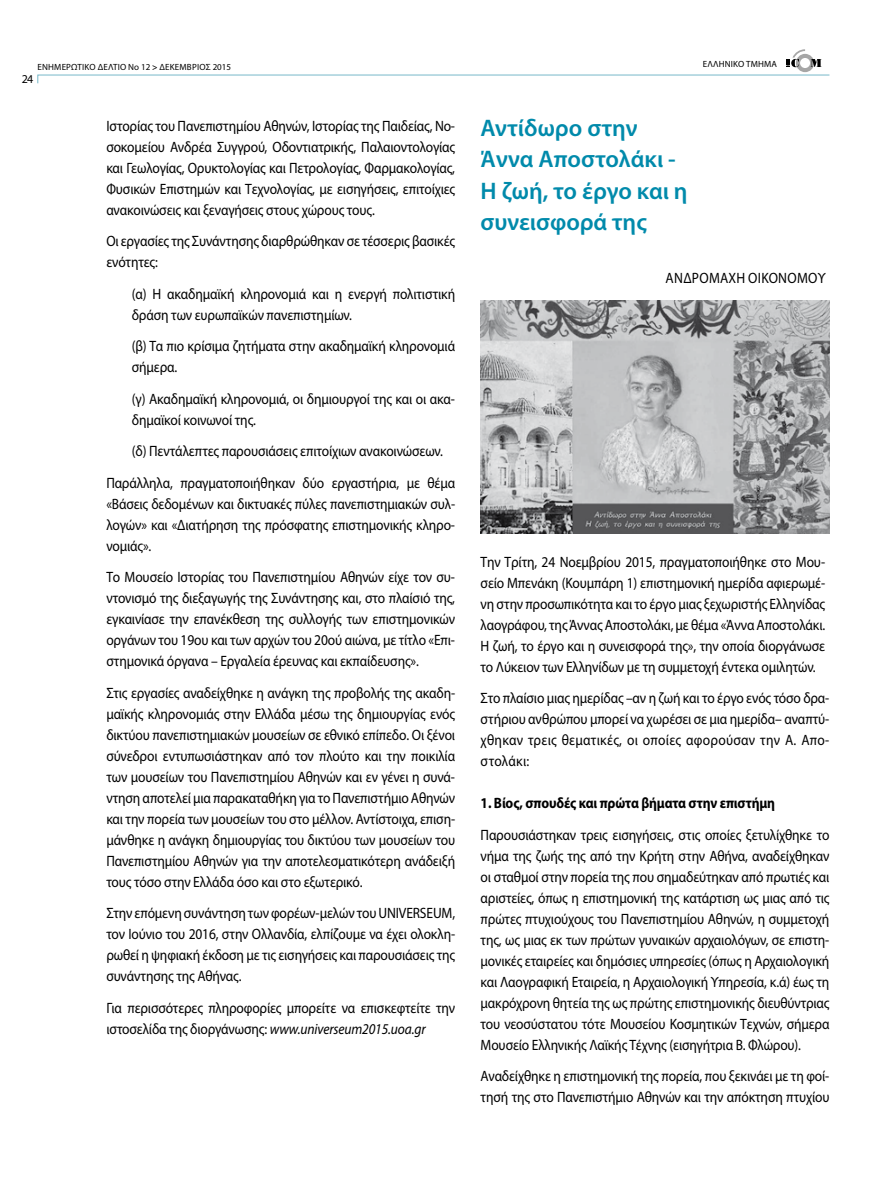
<style>
.page{position:relative;width:872px;height:1191px;background:#fff}
.page>*{position:absolute;margin:0;border:0;box-sizing:border-box;transform-origin:0 0}
.t1{font:600 24px/31.5px "Myriad Pro";color:#008aab}
.t2{font:15px/21px "Myriad Pro";letter-spacing:-.01em;color:#000;text-align:justify;scale:.9 1}
.t3{font:700 15px "Myriad Pro";letter-spacing:-.01em;color:#000;scale:.9 1}
.t4{font:15px "Myriad Pro";letter-spacing:.02em;color:#000;scale:.9 1}
.t5{font:12px "Myriad Pro";color:#000}
.t6{font:9px "Myriad Pro";letter-spacing:.02em;color:#000}
.s1{font-weight:600}
.s2{font-style:italic}
</style>
<div class="page">
<svg style="left:37px;top:49px;width:793px;height:35px"></svg>
<img style="left:480px;top:300px;width:349px;height:233px">
<p class="t6" style="left:38px;top:62px;width:195px">ενημερωτικο δελτιο Νο 12 <span class="s1">&gt;</span> δεκεμβριος 2015</p>
<p class="t6" style="left:703px;top:59px;width:76px">ΕΛΛΗΝΙΚΟ ΤΜΗΜΑ</p>
<p class="t5" style="left:22px;top:72px;width:13px">24</p>
<p class="t2" style="left:106px;top:115px;width:389px">Ιστορίας του Πανεπιστημίου Αθηνών, Ιστορίας της Παιδείας, Νο&shy;σοκομείου Ανδρέα Συγγρού, Οδοντιατρικής, Παλαιοντολογίας και Γεωλογίας, Ορυκτολογίας και Πετρολογίας, Φαρμακολογίας, Φυσικών Επιστημών και Τεχνολογίας, με εισηγήσεις, επιτοίχιες ανακοινώσεις και ξεναγήσεις στους χώρους τους.</p>
<p class="t2" style="left:106px;top:230px;width:389px">Οι εργασίες της Συνάντησης διαρθρώθηκαν σε τέσσερις βασικές ενότητες:</p>
<p class="t2" style="left:132px;top:283px;width:361px">(α) Η ακαδημαϊκή κληρονομιά και η ενεργή πολιτιστική δράση των ευρωπαϊκών πανεπιστημίων.</p>
<p class="t2" style="left:132px;top:335px;width:361px">(β) Τα πιο κρίσιμα ζητήματα στην ακαδημαϊκή κληρονομιά σήμερα.</p>
<p class="t2" style="left:132px;top:388px;width:361px">(γ) Ακαδημαϊκή κληρονομιά, οι δημιουργοί της και οι ακα&shy;δημαϊκοί κοινωνοί της.</p>
<p class="t2" style="left:106px;top:435px;width:389px;line-height:31.5px;text-indent:26px">(δ) Πεντάλεπτες παρουσιάσεις επιτοίχιων ανακοινώσεων.<br>Παράλληλα, πραγματοποιήθηκαν δύο εργαστήρια, με θέμα</p>
<p class="t2" style="left:106px;top:493px;width:389px">«Βάσεις δεδομένων και δικτυακές πύλες πανεπιστημιακών συλ&shy;λογών» και «Διατήρηση της πρόσφατης επιστημονικής κληρο&shy;νομιάς».</p>
<p class="t2" style="left:106px;top:566px;width:389px">Το Μουσείο Ιστορίας του Πανεπιστημίου Αθηνών είχε τον συ&shy;ντονισμό της διεξαγωγής της Συνάντησης και, στο πλαίσιό της, εγκαινίασε την επανέκθεση της συλλογής των επιστημονικών οργάνων του 19ου και των αρχών του 20ού αιώνα, με τίτλο «Επι&shy;στημονικά όργανα – Εργαλεία έρευνας και εκπαίδευσης».</p>
<p class="t2" style="left:106px;top:682px;width:389px">Στις εργασίες αναδείχθηκε η ανάγκη της προβολής της ακαδη&shy;μαϊκής κληρονομιάς στην Ελλάδα μέσω της δημιουργίας ενός δικτύου πανεπιστημιακών μουσείων σε εθνικό επίπεδο. Οι ξένοι σύνεδροι εντυπωσιάστηκαν από τον πλούτο και την ποικιλία των μουσείων του Πανεπιστημίου Αθηνών και εν γένει η συνά&shy;ντηση αποτελεί μια παρακαταθήκη για το Πανεπιστήμιο Αθηνών και την πορεία των μουσείων του στο μέλλον. Αντίστοιχα, επιση&shy;μάνθηκε η ανάγκη δημιουργίας του δικτύου των μουσείων του Πανεπιστημίου Αθηνών για την αποτελεσματικότερη ανάδειξή τους τόσο στην Ελλάδα όσο και στο εξωτερικό.</p>
<p class="t2" style="left:106px;top:902px;width:389px">Στην επόμενη συνάντηση των φορέων-μελών του UNIVΕRSEUM, τον Ιούνιο του 2016, στην Ολλανδία, ελπίζουμε να έχει ολοκλη&shy;ρωθεί η ψηφιακή έκδοση με τις εισηγήσεις και παρουσιάσεις της συνάντησης της Αθήνας.</p>
<p class="t2" style="left:106px;top:997px;width:389px">Για περισσότερες πληροφορίες μπορείτε να επισκεφτείτε την ιστοσελίδα της διοργάνωσης: <span class="s2">www.universeum2015.uoa.gr</span></p>
<h1 class="t1" style="left:480px;top:111px;width:208px">Αντίδωρο στην<br>Άννα Αποστολάκι -<br>Η ζωή, το έργο και η συνεισφορά της</h1>
<p class="t4" style="left:665px;top:269px;width:179px">ΑΝΔΡΟΜΑΧΗ ΟΙΚΟΝΟΜΟΥ</p>
<p class="t2" style="left:480px;top:551px;width:384px">Την Τρίτη, 24 Νοεμβρίου 2015, πραγματοποιήθηκε στο Μου&shy;σείο Μπενάκη (Κουμπάρη 1) επιστημονική ημερίδα αφιερωμέ&shy;νη στην προσωπικότητα και το έργο μιας ξεχωριστής Ελληνίδας λαογράφου, της Άννας Αποστολάκι, με θέμα «Άννα Αποστολάκι.<br>Η ζωή, το έργο και η συνεισφορά της», την οποία διοργάνωσε το Λύκειον των Ελληνίδων με τη συμμετοχή έντεκα ομιλητών.</p>
<p class="t2" style="left:480px;top:687px;width:389px">Στο πλαίσιο μιας ημερίδας –αν η ζωή και το έργο ενός τόσο δρα&shy;στήριου ανθρώπου μπορεί να χωρέσει σε μια ημερίδα– αναπτύ&shy;χθηκαν τρεις θεματικές, οι οποίες αφορούσαν την Α. Απο&shy;στολάκι:</p>
<p class="t3" style="left:480px;top:793px;width:329px">1. Βίος, σπουδές και πρώτα βήματα στην επιστήμη</p>
<p class="t2" style="left:480px;top:824px;width:389px">Παρουσιάστηκαν τρεις εισηγήσεις, στις οποίες ξετυλίχθηκε το νήμα της ζωής της από την Κρήτη στην Αθήνα, αναδείχθηκαν οι σταθμοί στην πορεία της που σημαδεύτηκαν από πρωτιές και αριστείες, όπως η επιστημονική της κατάρτιση ως μιας από τις πρώτες πτυχιούχους του Πανεπιστημίου Αθηνών, η συμμετοχή της, ως μιας εκ των πρώτων γυναικών αρχαιολόγων, σε επιστη&shy;μονικές εταιρείες και δημόσιες υπηρεσίες (όπως η Αρχαιολογική και Λαογραφική Εταιρεία, η Αρχαιολογική Υπηρεσία, κ.ά) έως τη μακρόχρονη θητεία της ως πρώτης επιστημονικής διευθύντριας του νεοσύστατου τότε Μουσείου Κοσμητικών Τεχνών, σήμερα Μουσείο Ελληνικής Λαϊκής Τέχνης (εισηγήτρια Β. Φλώρου).</p>
<p class="t2" style="left:480px;top:1065px;width:389px">Αναδείχθηκε η επιστημονική της πορεία, που ξεκινάει με τη φοί&shy;τησή της στο Πανεπιστήμιο Αθηνών και την απόκτηση πτυχίου</p>
</div>
